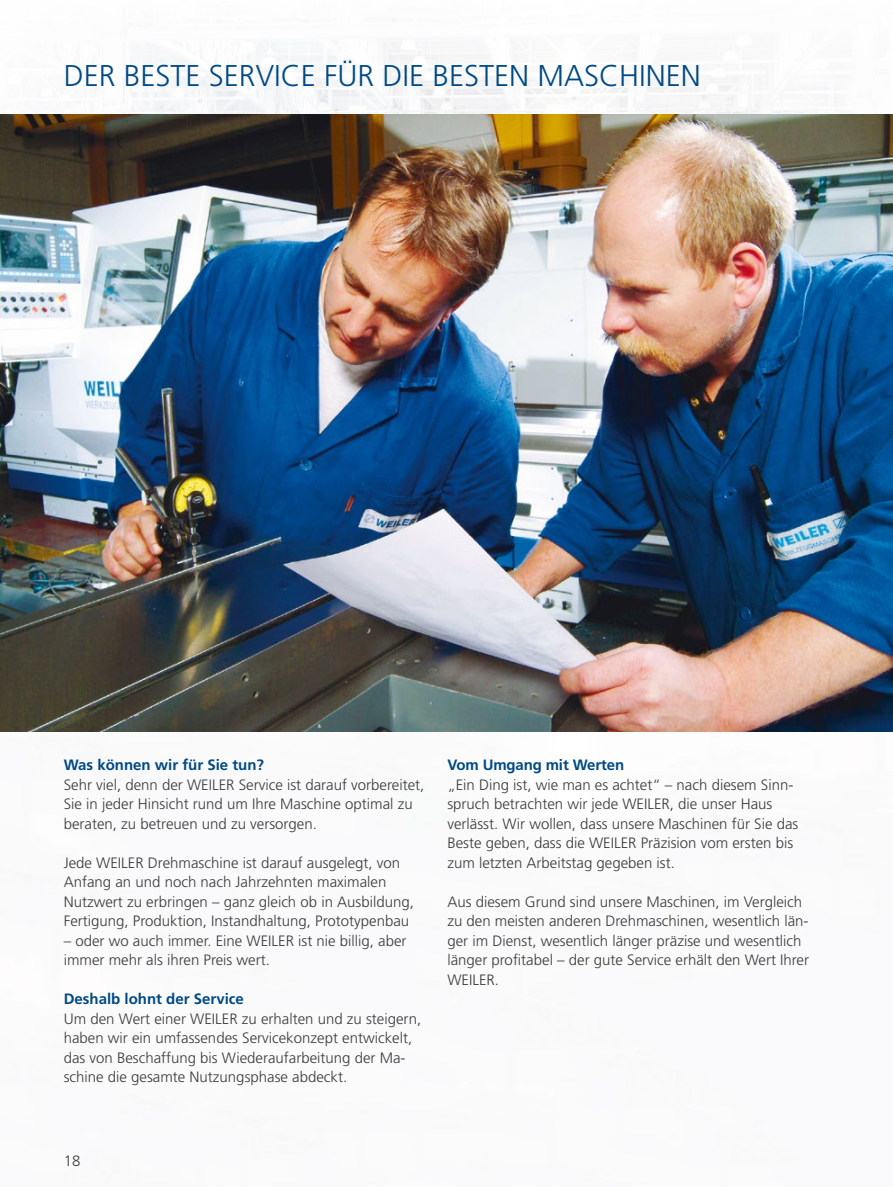
<style>
.page{position:relative;width:893px;height:1187px;background:#fff}
.page>*{position:absolute;margin:0;border:0;box-sizing:border-box;transform-origin:0 0}
.t1{font:300 30px "Frutiger LT Pro";color:#004984}
.t2{font:300 15px/19.5px "Frutiger LT Pro";color:#3b3b3a}
.t3{font:700 15px "Frutiger LT Pro";color:#004984}
</style>
<div class="page">
<img style="left:0;top:115px;width:893px;height:616px">
<h1 class="t1" style="left:64px;top:58px;width:639px">DER BESTE SERVICE FÜR DIE BESTEN MASCHINEN</h1>
<p class="t3" style="left:64px;top:755px;width:202px">Was können wir für Sie tun?</p>
<p class="t2" style="left:64px;top:774px;width:362px">Sehr viel, denn der WEILER Service ist darauf vorbereitet,<br>Sie in jeder Hinsicht rund um Ihre Maschine optimal zu beraten, zu betreuen und zu versorgen.</p>
<p class="t2" style="left:64px;top:852px;width:352px">Jede WEILER Drehmaschine ist darauf ausgelegt, von Anfang an und noch nach Jahrzehnten maximalen Nutzwert zu erbringen – ganz gleich ob in Ausbildung, Fertigung, Produktion, Instandhaltung, Prototypenbau</p>
<p class="t2" style="left:64px;top:930px;width:344px">– oder wo auch immer. Eine WEILER ist nie billig, aber immer mehr als ihren Preis wert.</p>
<p class="t3" style="left:64px;top:989px;width:182px">Deshalb lohnt der Service</p>
<p class="t2" style="left:64px;top:1008px;width:359px">Um den Wert einer WEILER zu erhalten und zu steigern, haben wir ein umfassendes Servicekonzept entwickelt, das von Beschaffung bis Wiederaufarbeitung der Ma&shy;schine die gesamte Nutzungsphase abdeckt.</p>
<p class="t3" style="left:447px;top:755px;width:178px">Vom Umgang mit Werten</p>
<p class="t2" style="left:447px;top:774px;width:352px">„Ein Ding ist, wie man es achtet“ – nach diesem Sinn&shy;spruch betrachten wir jede WEILER, die unser Haus verlässt. Wir wollen, dass unsere Maschinen für Sie das Beste geben, dass die WEILER Präzision vom ersten bis zum letzten Arbeitstag gegeben ist.</p>
<p class="t2" style="left:447px;top:891px;width:363px">Aus diesem Grund sind unsere Maschinen, im Vergleich zu den meisten anderen Drehmaschinen, wesentlich län&shy;ger im Dienst, wesentlich länger präzise und wesentlich länger profitabel – der gute Service erhält den Wert Ihrer WEILER.</p>
<p class="t2" style="left:64px;top:1151px;width:18px">18</p>
</div>
